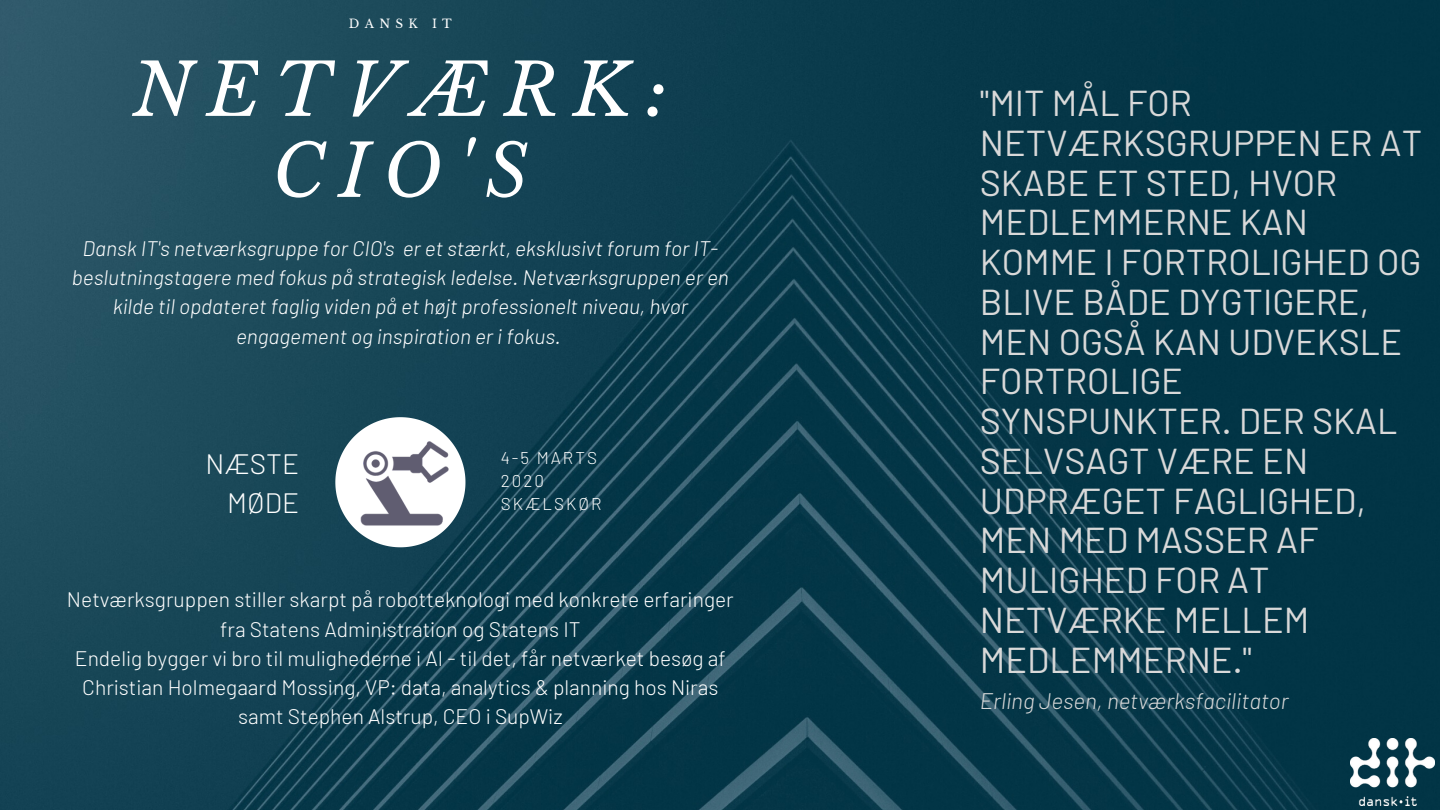
<style>
.page{position:relative;width:1440px;height:810px;background:#fff}
.page>*{position:absolute;margin:0;border:0;box-sizing:border-box;transform-origin:0 0}
.t1{font:italic 72px/81px "Libre Baskerville";letter-spacing:.195em;color:#fff;text-align:center}
.t2{font:36px/39.8px "Barlow";color:#d9d9d9}
.t3{font:300 28px/39px "Barlow";color:#fff;text-align:right}
.t4{font:italic 300 22.5px "Barlow";color:#d9d9d9}
.t5{font:300 21px/29.2px "Barlow";color:#fff;text-align:center}
.t6{font:italic 300 21px/29.2px "Barlow";color:#fff;text-align:center}
.t7{font:300 17px/23.2px "Barlow";letter-spacing:.12em;color:#fff}
.t8{font:12px "Libre Baskerville";letter-spacing:.445em;color:#fff}
</style>
<div class="page">
<img style="left:0;top:0;width:1440px;height:810px">
<img style="left:322px;top:404px;width:156px;height:156px">
<img style="left:1350px;top:738px;width:85px;height:67px">
<p class="t8" style="left:349px;top:16px;width:105px">DANSK IT</p>
<h1 class="t1" style="left:132px;top:50px;width:537px">NETVÆRK:<br>CIO'S</h1>
<p class="t6" style="left:72px;top:233px;width:658px">Dansk IT's netværksgruppe for CIO's er et stærkt, eksklusivt forum for IT&shy;beslutningstagere med fokus på strategisk ledelse. Netværksgruppen er en kilde til opdateret faglig viden på et højt professionelt niveau, hvor engagement og inspiration er i fokus.</p>
<h3 class="t3" style="left:205px;top:443px;width:95px">NÆSTE<br>MØDE</h3>
<p class="t7" style="left:501px;top:445px;width:102px">4-5 MARTS<br>2020<br>SKÆLSKØR</p>
<p class="t5" style="left:67px;top:584px;width:668px">Netværksgruppen stiller skarpt på robotteknologi med konkrete erfaringer fra Statens Administration og Statens IT<br>Endelig bygger vi bro til mulighederne i AI - til det, får netværket besøg af Christian Holmegaard Mossing, VP: data, analytics &amp; planning hos Niras samt Stephen Alstrup, CEO i SupWiz</p>
<p class="t2" style="left:980px;top:82px;width:444px">"MIT MÅL FOR<br>NETVÆRKSGRUPPEN ER AT<br>SKABE ET STED, HVOR<br>MEDLEMMERNE KAN<br>KOMME I FORTROLIGHED OG<br>BLIVE BÅDE DYGTIGERE,<br>MEN OGSÅ KAN UDVEKSLE<br>FORTROLIGE<br>SYNSPUNKTER. DER SKAL<br>SELVSAGT VÆRE EN<br>UDPRÆGET FAGLIGHED,<br>MEN MED MASSER AF<br>MULIGHED FOR AT<br>NETVÆRKE MELLEM<br>MEDLEMMERNE."</p>
<p class="t4" style="left:980px;top:687px;width:310px">Erling Jesen, netværksfacilitator</p>
</div>
